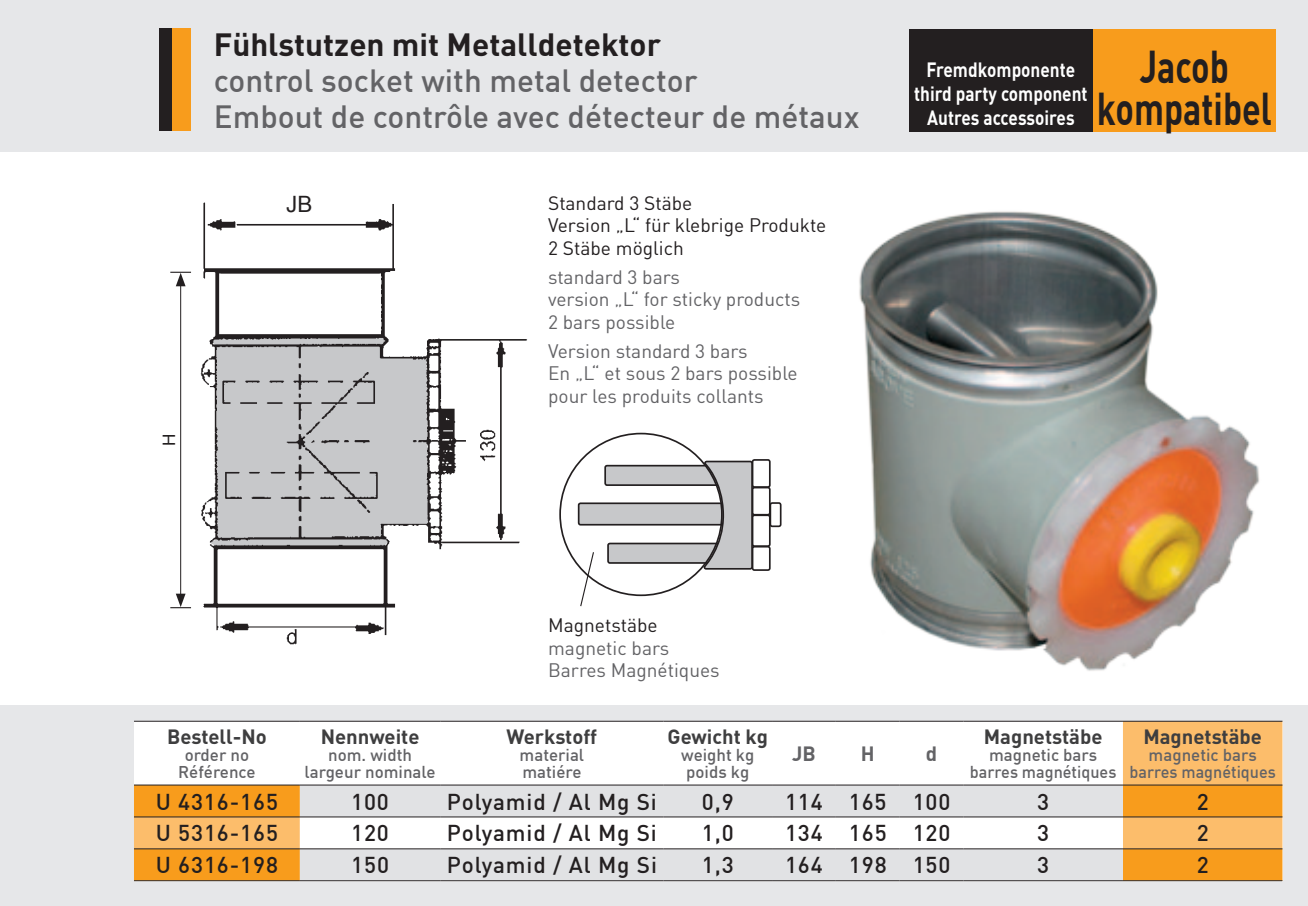
<style>
.page{position:relative;width:1308px;height:906px;background:#fff}
.page>*{position:absolute;margin:0;border:0;box-sizing:border-box;transform-origin:0 0}
.t1{font:700 45px/42.8px "DIN";color:#231f20;text-align:center;scale:.76 1}
.t2{font:500 31.5px/36px "DIN";color:#636366}
.t3{font:700 31.5px "DIN";color:#231f20}
.t4{font:500 22.5px "DIN";letter-spacing:.04em;color:#231f20}
.t5{font:22.5px "Arial";color:#231f20}
.t6{font:700 20.25px "DIN";color:#3e3e3f}
.t7{font:700 20.25px/24.3px "DIN";color:#fff;text-align:center;scale:.85 1}
.t8{font:700 20.25px "DIN";color:#636366}
.t9{font:19.12px/22.5px "DIN";color:#636366}
.t10{font:19.12px/22.5px "DIN";color:#231f20}
.t11{font:17.1px "Arial";color:#231f20}
.t12{font:500 16.88px/16.9px "DIN";color:#636366;text-align:center}
</style>
<div class="page">
<div style="left:0;top:705px;width:1307px;height:201px;background:#e6e7e9"></div>
<svg style="left:134px;top:722px;width:1148px;height:62px;background:#fef5ea"></svg>
<svg style="left:134px;top:785px;width:1148px;height:95px;background:#f6a536"></svg>
<svg style="left:300px;top:785px;width:823px;height:95px"></svg>
<div style="left:300px;top:817px;width:823px;height:31px;background:#fff"></div>
<hr style="left:300px;top:784px;width:140px;height:1px;background:#231f20">
<hr style="left:440px;top:784px;width:223px;height:1px;background:#231f20">
<hr style="left:663px;top:784px;width:109px;height:1px;background:#231f20">
<hr style="left:772px;top:784px;width:64px;height:1px;background:#231f20">
<hr style="left:836px;top:784px;width:63px;height:1px;background:#231f20">
<hr style="left:899px;top:784px;width:64px;height:1px;background:#231f20">
<hr style="left:963px;top:784px;width:160px;height:1px;background:#231f20">
<hr style="left:300px;top:816px;width:140px;height:1px;background:#231f20">
<hr style="left:440px;top:816px;width:223px;height:1px;background:#231f20">
<hr style="left:663px;top:816px;width:109px;height:1px;background:#231f20">
<hr style="left:772px;top:816px;width:64px;height:1px;background:#231f20">
<hr style="left:836px;top:816px;width:63px;height:1px;background:#231f20">
<hr style="left:899px;top:816px;width:64px;height:1px;background:#231f20">
<hr style="left:963px;top:816px;width:160px;height:1px;background:#231f20">
<hr style="left:300px;top:848px;width:140px;height:1px;background:#231f20">
<hr style="left:440px;top:848px;width:223px;height:1px;background:#231f20">
<hr style="left:663px;top:848px;width:109px;height:1px;background:#231f20">
<hr style="left:772px;top:848px;width:64px;height:1px;background:#231f20">
<hr style="left:836px;top:848px;width:63px;height:1px;background:#231f20">
<hr style="left:899px;top:848px;width:64px;height:1px;background:#231f20">
<hr style="left:963px;top:848px;width:160px;height:1px;background:#231f20">
<hr style="left:300px;top:880px;width:140px;height:1px;background:#231f20">
<hr style="left:440px;top:880px;width:223px;height:1px;background:#231f20">
<hr style="left:663px;top:880px;width:109px;height:1px;background:#231f20">
<hr style="left:772px;top:880px;width:64px;height:1px;background:#231f20">
<hr style="left:836px;top:880px;width:63px;height:1px;background:#231f20">
<hr style="left:899px;top:880px;width:64px;height:1px;background:#231f20">
<hr style="left:963px;top:880px;width:160px;height:1px;background:#231f20">
<hr style="left:134px;top:721px;width:166px;height:1px;background:#231f20">
<hr style="left:300px;top:721px;width:140px;height:1px;background:#231f20">
<hr style="left:440px;top:721px;width:223px;height:1px;background:#231f20">
<hr style="left:663px;top:721px;width:109px;height:1px;background:#231f20">
<hr style="left:772px;top:721px;width:64px;height:1px;background:#231f20">
<hr style="left:836px;top:721px;width:63px;height:1px;background:#231f20">
<hr style="left:899px;top:721px;width:64px;height:1px;background:#231f20">
<hr style="left:963px;top:721px;width:160px;height:1px;background:#231f20">
<hr style="left:134px;top:784px;width:166px;height:1px;background:#231f20">
<hr style="left:134px;top:816px;width:166px;height:1px;background:#231f20">
<hr style="left:134px;top:848px;width:166px;height:1px;background:#231f20">
<hr style="left:134px;top:880px;width:166px;height:1px;background:#231f20">
<hr style="left:1123px;top:816px;width:159px;height:1px;background:#231f20">
<hr style="left:1123px;top:848px;width:159px;height:1px;background:#231f20">
<hr style="left:1123px;top:880px;width:159px;height:1px;background:#231f20">
<hr style="left:1123px;top:721px;width:159px;height:1px;background:#231f20">
<hr style="left:1123px;top:784px;width:159px;height:1px;background:#231f20">
<div style="left:0;top:0;width:1307px;height:152px;background:#e6e7e9"></div>
<div style="left:1092px;top:29px;width:184px;height:102px;background:#f89c1c"></div>
<div style="left:909px;top:29px;width:183px;height:102px;background:#231f20"></div>
<div style="left:159px;top:29px;width:32px;height:102px;background:#f89c1c"></div>
<div style="left:159px;top:29px;width:13px;height:102px;background:#231f20"></div>
<img style="left:200px;top:202px;width:328px;height:443px">
<hr style="left:180px;top:283px;width:1px;height:314px;background:#231f20">
<svg style="left:170px;top:593px;width:21px;height:15px"></svg>
<svg style="left:170px;top:272px;width:21px;height:14px"></svg>
<div style="left:234px;top:195px;width:131px;height:22px;background:#fff"></div>
<div style="left:605px;top:466px;width:133px;height:19px;background:#c7c8ca;border-radius:2px"></div>
<div style="left:604px;top:465px;width:135px;height:21px;border:2px solid #231f20;border-radius:2px"></div>
<div style="left:578px;top:503px;width:160px;height:22px;background:#c7c8ca;border-radius:2px"></div>
<div style="left:578px;top:502px;width:161px;height:23px;border:2px solid #231f20;border-radius:2px"></div>
<div style="left:608px;top:543px;width:133px;height:20px;background:#c7c8ca;border-radius:2px"></div>
<div style="left:607px;top:542px;width:135px;height:22px;border:2px solid #231f20;border-radius:2px"></div>
<div style="left:751px;top:487px;width:19px;height:28px;border:2px solid #231f20;border-radius:2px"></div>
<div style="left:751px;top:459px;width:19px;height:29px;border:2px solid #231f20;border-radius:2px"></div>
<div style="left:751px;top:514px;width:19px;height:33px;border:2px solid #231f20;border-radius:2px"></div>
<div style="left:751px;top:546px;width:19px;height:25px;border:2px solid #231f20;border-radius:2px"></div>
<div style="left:769px;top:502px;width:12px;height:25px;border:2px solid #231f20;border-radius:2px"></div>
<svg style="left:702px;top:460px;width:51px;height:110px"></svg>
<svg style="left:579px;top:552px;width:16px;height:55px"></svg>
<img style="left:859px;top:211px;width:401px;height:460px">
<p class="t11" style="left:160px;top:446px;width:14px;rotate:-90deg">H</p>
<h2 class="t3" style="left:214px;top:24px;width:449px">Fühlstutzen mit Metalldetektor</h2>
<h2 class="t2" style="left:214px;top:62px;width:647px">control socket with metal detector<br>Embout de contrôle avec détecteur de métaux</h2>
<p class="t5" style="left:286px;top:191px;width:28px">JB</p>
<p class="t10" style="left:548px;top:191px;width:280px">Standard 3 Stäbe<br>Version „L“ für klebrige Produkte<br>2 Stäbe möglich</p>
<p class="t9" style="left:548px;top:265px;width:254px">standard 3 bars<br>version „L“ for sticky products<br>2 bars possible</p>
<p class="t9" style="left:548px;top:339px;width:251px">Version standard 3 bars<br>En „L“ et sous 2 bars possible pour les produits collants</p>
<p class="t7" style="left:914px;top:57px;width:205px">Fremdkomponente third party component<br>Autres accessoires</p>
<h1 class="t1" style="left:1096px;top:43px;width:232px">Jacob kompatibel</h1>
<p class="t10" style="left:548px;top:614px;width:111px">Magnetstäbe</p>
<p class="t9" style="left:548px;top:636px;width:173px">magnetic bars<br>Barres Magnétiques</p>
<p class="t6" style="left:167px;top:723px;width:101px">Bestell-No</p>
<p class="t12" style="left:178px;top:745px;width:79px">order no<br>Référence</p>
<p class="t6" style="left:321px;top:723px;width:100px">Nennweite</p>
<p class="t12" style="left:305px;top:745px;width:132px">nom. width largeur nominale</p>
<p class="t6" style="left:506px;top:723px;width:92px">Werkstoff</p>
<p class="t12" style="left:519px;top:745px;width:66px;text-align:left">material matiére</p>
<p class="t6" style="left:667px;top:723px;width:102px">Gewicht kg</p>
<p class="t12" style="left:681px;top:745px;width:74px;text-align:left">weight kg poids kg</p>
<p class="t8" style="left:792px;top:740px;width:25px">JB</p>
<p class="t8" style="left:860px;top:740px;width:15px">H</p>
<p class="t8" style="left:926px;top:740px;width:13px">d</p>
<p class="t6" style="left:983px;top:723px;width:120px">Magnetstäbe</p>
<p class="t12" style="left:970px;top:745px;width:148px">magnetic bars barres magnétiques</p>
<p class="t6" style="left:1143px;top:723px;width:120px">Magnetstäbe</p>
<p class="t12" style="left:1129px;top:745px;width:148px">magnetic bars barres magnétiques</p>
<p class="t4" style="left:156px;top:787px;width:124px">U 4316-165</p>
<p class="t4" style="left:351px;top:787px;width:39px">100</p>
<p class="t4" style="left:447px;top:787px;width:211px">Polyamid / Al Mg Si</p>
<p class="t4" style="left:702px;top:787px;width:33px">0,9</p>
<p class="t4" style="left:785px;top:787px;width:167px">114 165 100</p>
<p class="t4" style="left:1037px;top:787px;width:13px">3</p>
<p class="t4" style="left:1196px;top:787px;width:13px">2</p>
<p class="t4" style="left:156px;top:819px;width:124px">U 5316-165</p>
<p class="t4" style="left:351px;top:819px;width:39px">120</p>
<p class="t4" style="left:447px;top:819px;width:211px">Polyamid / Al Mg Si</p>
<p class="t4" style="left:702px;top:819px;width:33px">1,0</p>
<p class="t4" style="left:785px;top:819px;width:167px">134 165 120</p>
<p class="t4" style="left:1037px;top:819px;width:13px">3</p>
<p class="t4" style="left:1196px;top:819px;width:13px">2</p>
<p class="t4" style="left:156px;top:851px;width:124px">U 6316-198</p>
<p class="t4" style="left:351px;top:851px;width:39px">150</p>
<p class="t4" style="left:447px;top:851px;width:211px">Polyamid / Al Mg Si</p>
<p class="t4" style="left:702px;top:851px;width:33px">1,3</p>
<p class="t4" style="left:785px;top:851px;width:167px">164 198 150</p>
<p class="t4" style="left:1037px;top:851px;width:13px">3</p>
<p class="t4" style="left:1196px;top:851px;width:13px">2</p>
</div>
